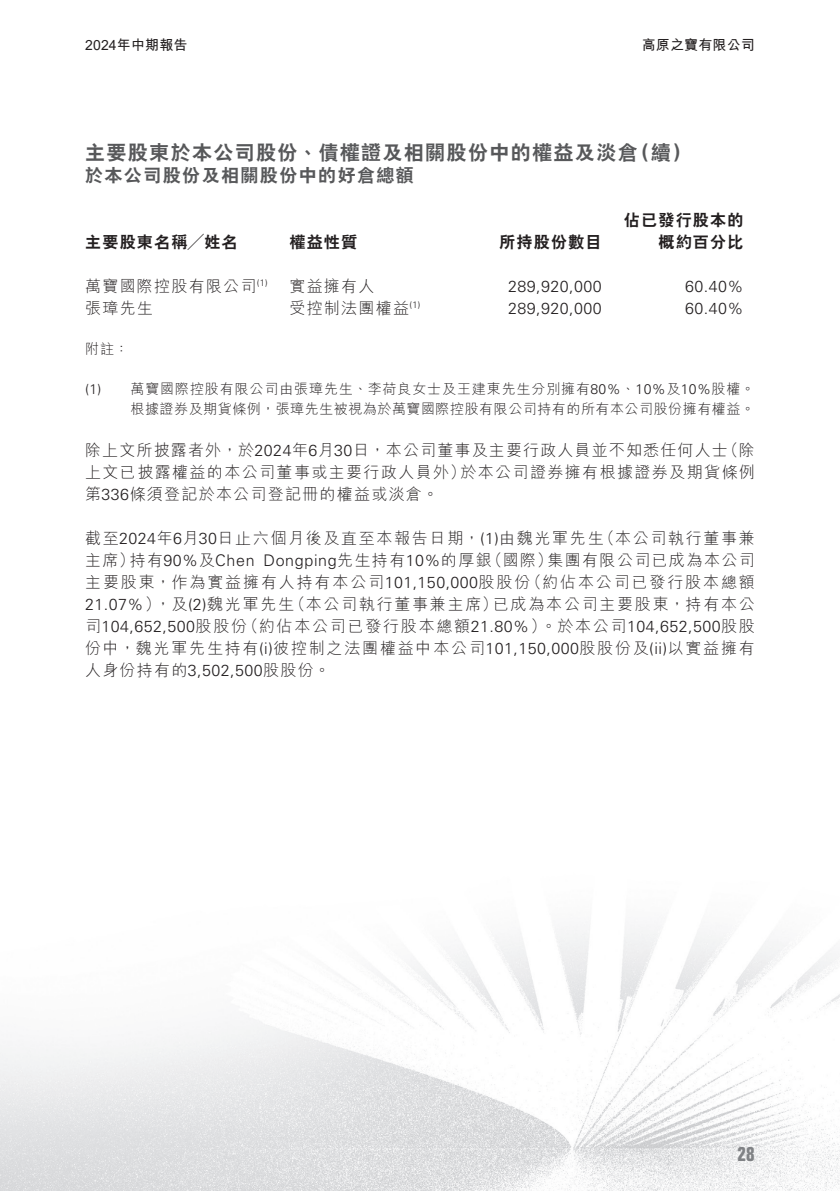
<style>
.page{position:relative;width:840px;height:1191px;background:#fff}
.page>*{position:absolute;margin:0;border:0;box-sizing:border-box;transform-origin:0 0}
.t1{font:800 20px "C Hei 2 HK";letter-spacing:.07em;color:#57585a}
.t2{font:700 condensed 20px "Folio Std";color:#808285}
.t3{font:800 18px "C Hei 2 HK";letter-spacing:.08em;color:#57585a}
.t4{font:300 16px/22px "M Hei HK";letter-spacing:.085em;color:#231f20}
.t5{font:300 16px/22px "M Hei HK";letter-spacing:.11em;color:#231f20}
.t6{font:300 16px "Univers LT Std";letter-spacing:.03em;color:#231f20}
.t7{font:300 16px/22px "M Hei HK";letter-spacing:.105em;color:#231f20}
.t8{font:300 16px/22px "M Hei HK";letter-spacing:.115em;color:#231f20}
.t9{font:800 16px/22px "C Hei 2 HK";letter-spacing:.08em;color:#231f20;text-align:right}
.t10{font:300 14px "M Hei HK";letter-spacing:.04em;color:#231f20}
.t11{font:300 14px "M Hei HK";letter-spacing:.06em;color:#231f20}
.t12{font:700 14px "M Hei HK";letter-spacing:.01em;color:#231f20}
.t13{font:300 14px "Univers LT Std";color:#231f20}
.t14{font:300 9.4px "Univers LT Std";color:#231f20}
.s1{font-family:"Arial";font-weight:400}
.s2{font-family:"Univers LT Std"}
.s3{font-family:"M Hei HK"}
</style>
<div class="page">
<img style="left:0;top:926px;width:839px;height:265px">
<p class="t12" style="left:85px;top:35px;width:104px"><span class="s1">2024</span>年中期報告</p>
<p class="t12" style="left:641px;top:35px;width:114px">高原之寶有限公司</p>
<p class="t1" style="left:85px;top:142px;width:553px">主要股東於本公司股份、債權證及相關股份中的權益及淡倉</p>
<p class="t3" style="left:85px;top:166px;width:330px">於本公司股份及相關股份中的好倉總額</p>
<p class="t1" style="left:630px;top:142px;width:62px">（續(</p>
<p class="t9" style="left:85px;top:231px;width:154px">主要股東名稱╱姓名</p>
<p class="t9" style="left:289px;top:231px;width:69px">權益性質</p>
<p class="t4" style="left:85px;top:274px;width:173px">萬寶國際控股有限公司</p>
<p class="t14" style="left:257px;top:277px;width:12px">)1(</p>
<p class="t4" style="left:289px;top:274px;width:86px">實益擁有人</p>
<p class="t9" style="left:499px;top:231px;width:104px">所持股份數目</p>
<p class="t6" style="left:508px;top:276px;width:95px">289,920,000</p>
<p class="t9" style="left:623px;top:209px;width:121px">佔已發行股本的概約百分比</p>
<p class="t6" style="left:684px;top:276px;width:60px">60.40%</p>
<p class="t4" style="left:289px;top:296px;width:121px">受控制法團權益</p>
<p class="t4" style="left:85px;top:296px;width:69px">張璋先生</p>
<p class="t10" style="left:85px;top:341px;width:45px">附註：</p>
<p class="t11" style="left:130px;top:381px;width:625px">萬寶國際控股有限公司由張璋先生、李荷良女士及王建東先生分別擁有<span class="s2">80%</span>、<span class="s2">10%</span>及<span class="s2">10%</span>股權。</p>
<p class="t14" style="left:409px;top:299px;width:12px">(1)</p>
<p class="t6" style="left:508px;top:298px;width:95px">289,920,000</p>
<p class="t6" style="left:684px;top:298px;width:60px">60.40%</p>
<p class="t13" style="left:85px;top:380px;width:18px">1( )</p>
<p class="t10" style="left:130px;top:401px;width:625px">根據證券及期貨條例，張璋先生被視為於萬寶國際控股有限公司持有的所有本公司股份擁有權益。</p>
<p class="t4" style="left:722px;top:438px;width:34px">（除</p>
<p class="t4" style="left:460px;top:438px;width:296px;text-indent:-375px">除上文所披露者外，於<span class="s2">2024</span>年 月<span class="s2">6 30</span>日，本公司董事及主要行政人員並不知悉任何人士<br>於本公司證券擁有根據證券及期貨條例</p>
<p class="t4" style="left:85px;top:460px;width:382px">上文已披露權益的本公司董事或主要行政人員外）第<span class="s2">336</span>條須登記於本公司登記冊的權益或淡倉。</p>
<p class="t7" style="left:598px;top:526px;width:157px">（本公司執行董事兼</p>
<p class="t7" style="left:547px;top:526px;width:209px;text-indent:-462px">截至<span class="s2">2024</span>年 月<span class="s2">6 30</span>日止六個月後及直至本報告日期， <span class="s2">)1(</span> 由魏光軍先生<br>集團有限公司已成為本公司</p>
<p class="t4" style="left:85px;top:548px;width:51px">主席）</p>
<p class="t4" style="left:486px;top:548px;width:68px">（國際）</p>
<p class="t6" style="left:263px;top:550px;width:230px">Dongping<span class="s3">先生持有</span>10%<span class="s3">的厚銀</span></p>
<p class="t6" style="left:130px;top:550px;width:126px"><span class="s3">持有</span>90%<span class="s3">及</span>Chen</p>
<p class="t8" style="left:493px;top:570px;width:263px;text-indent:-408px">主要股東，作為實益擁有人持有本公司<span class="s2">101,150,000</span>股股份<br>已成為本公司主要股東，持有本公</p>
<p class="t8" style="left:525px;top:570px;width:230px">（約佔本公司已發行股本總額</p>
<p class="t6" style="left:85px;top:594px;width:77px">21.07%<span class="s3">）</span></p>
<p class="t7" style="left:289px;top:592px;width:210px">（本公司執行董事兼主席）</p>
<p class="t4" style="left:155px;top:592px;width:140px">，及 <span class="s2">)2(</span> 魏光軍先生</p>
<p class="t5" style="left:242px;top:614px;width:513px">（約佔本公司已發行股本總額<span class="s2">21.80%</span>）。於本公司<span class="s2">104,652,500</span>股股</p>
<p class="t6" style="left:85px;top:616px;width:163px"><span class="s3">司</span>104,652,500<span class="s3">股股份</span></p>
<p class="t5" style="left:85px;top:636px;width:671px">份中，魏光軍先生持有 <span class="s2">)i(</span> 彼控制之法團權益中本公司<span class="s2">101,150,000</span>股股份及 <span class="s2">)i i(</span> 以實益擁有人身份持有的<span class="s2">3,502,500</span>股股份。</p>
<p class="t2" style="left:737px;top:1142px;width:19px">28</p>
</div>
